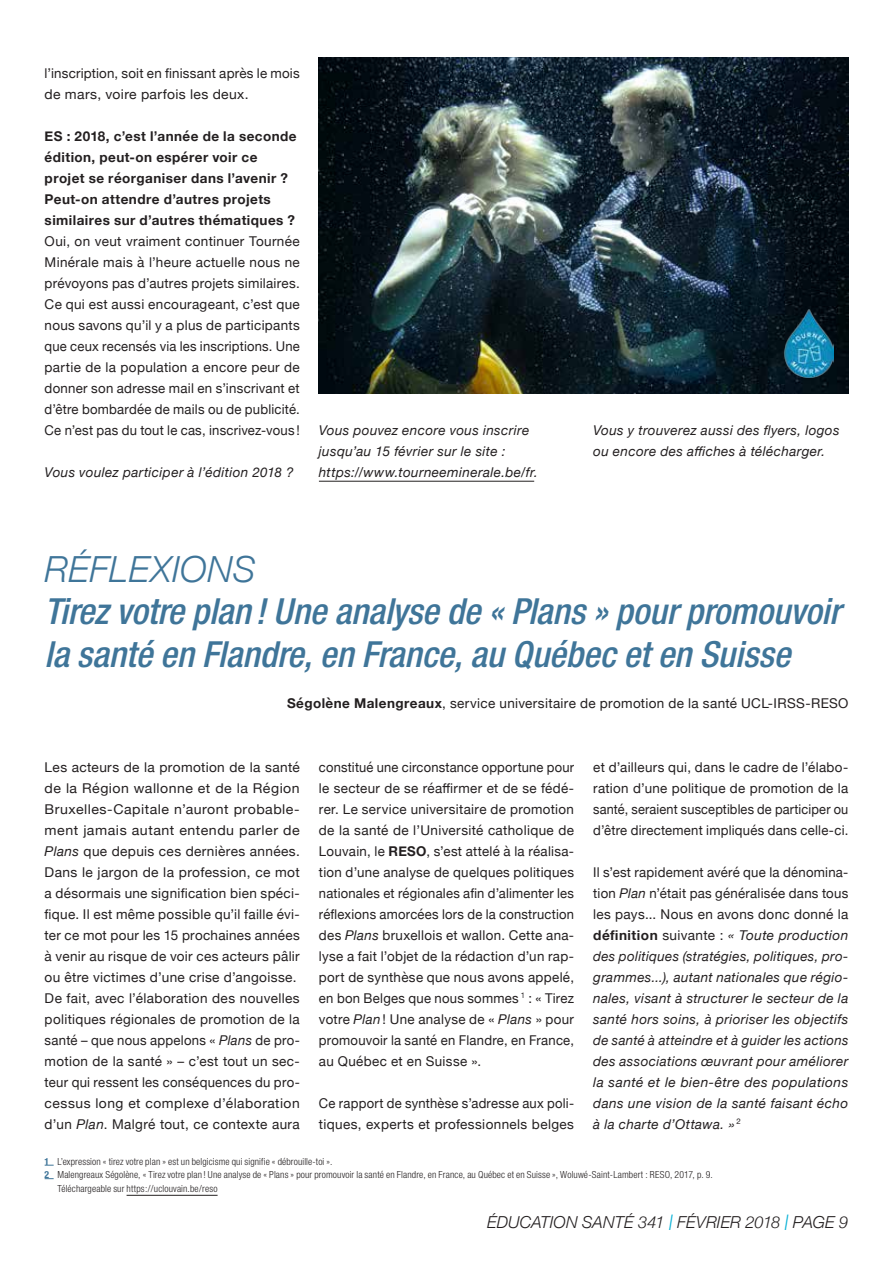
<style>
.page{position:relative;width:893px;height:1263px;background:#fff}
.page>*{position:absolute;margin:0;border:0;box-sizing:border-box;transform-origin:0 0}
.t1{font:italic 500 condensed 36px/42px "Helvetica Neue";letter-spacing:-.005em;color:#3f7599}
.t2{font:italic 300 36px "Helvetica Neue";letter-spacing:.01em;color:#3f7599}
.t3{font:italic 300 16.5px "Helvetica Neue";letter-spacing:.005em;color:#231f20}
.t4{font:13.5px/21px "Helvetica Neue";letter-spacing:.025em;color:#231f20}
.t5{font:italic 13.5px/21px "Helvetica Neue";letter-spacing:.03em;color:#231f20}
.t6{font:13.5px/21px "Helvetica Neue";letter-spacing:.025em;color:#231f20;text-align:justify;scale:.96 1}
.t7{font:700 13.5px/21px "Helvetica Neue";letter-spacing:.035em;color:#231f20}
.t8{font:300 condensed 9.75px "Helvetica Neue";letter-spacing:.015em;color:#231f20}
.s1{font-weight:700}
.s2{font-style:italic}
.s3{font-style:normal}
.s4{font-weight:700;font-style:normal}
.s5{font-weight:700;color:#3f7599}
.s6{font-size:21.45px;color:#06b0d5}
</style>
<div class="page">
<hr style="left:127px;top:1195px;width:91px;height:1px;background:#231f20">
<hr style="left:319px;top:481px;width:215px;height:1px;background:#231f20">
<img style="left:319px;top:57px;width:529px;height:336px">
<img style="left:784px;top:308px;width:49px;height:70px">
<p class="t4" style="left:45px;top:64px;width:257px">l’inscription, soit en finissant après le mois de mars, voire parfois les deux.</p>
<p class="t7" style="left:45px;top:126px;width:254px">ES : 2018, c’est l’année de la seconde édition, peut-on espérer voir ce projet se réorganiser dans l’avenir ?<br>Peut-on attendre d’autres projets similaires sur d’autres thématiques ?</p>
<p class="t4" style="left:45px;top:232px;width:257px;text-align:justify">Oui, on veut vraiment continuer Tournée Minérale mais à l’heure actuelle nous ne prévoyons pas d’autres projets similaires.<br>Ce qui est aussi encourageant, c’est que nous savons qu’il y a plus de participants que ceux recensés via les inscriptions. Une partie de la population a encore peur de donner son adresse mail en s’inscrivant et d’être bombardée de mails ou de publicité.<br>Ce n’est pas du tout le cas, inscrivez-vous !</p>
<p class="t5" style="left:45px;top:463px;width:251px">Vous voulez participer à l’édition 2018 ?</p>
<p class="t5" style="left:319px;top:421px;width:221px">Vous pouvez encore vous inscrire jusqu’au 15 février sur le site : https://www.tourneeminerale.be/fr.</p>
<p class="t5" style="left:593px;top:421px;width:248px">Vous y trouverez aussi des flyers, logos ou encore des affiches à télécharger.</p>
<h1 class="t2" style="left:45px;top:541px;width:213px">RÉFLEXIONS</h1>
<h1 class="t1" style="left:45px;top:590px;width:798px">Tirez votre plan ! Une analyse de « Plans » pour promouvoir la santé en Flandre, en France, au Québec et en Suisse</h1>
<p class="t4" style="left:287px;top:694px;width:563px"><span class="s1">Ségolène Malengreaux</span>, service universitaire de promotion de la santé UCL-IRSS-RESO</p>
<p class="t4" style="left:45px;top:757px;width:257px">Les acteurs de la promotion de la santé de la Région wallonne et de la Région Bruxelles-Capitale n’auront probable&shy;ment jamais autant entendu parler de <span class="s2">Plans</span> que depuis ces dernières années.<br>Dans le jargon de la profession, ce mot a désormais une signification bien spéci&shy;fique. Il est même possible qu’il faille évi&shy;ter ce mot pour les 15 prochaines années à venir au risque de voir ces acteurs pâlir ou être victimes d’une crise d’angoisse.<br>De fait, avec l’élaboration des nouvelles politiques régionales de promotion de la santé – que nous appelons « <span class="s2">Plans</span> de pro&shy;motion de la santé » – c’est tout un sec&shy;teur qui ressent les conséquences du pro&shy;cessus long et complexe d’élaboration d’un <span class="s2">Plan</span>. Malgré tout, ce contexte aura</p>
<p class="t6" style="left:319px;top:757px;width:267px">constitué une circonstance opportune pour le secteur de se réaffirmer et de se fédé&shy;rer. Le service universitaire de promotion de la santé de l’Université catholique de Louvain, le <span class="s1">RESO</span>, s’est attelé à la réalisa&shy;tion d’une analyse de quelques politiques nationales et régionales afin d’alimenter les réflexions amorcées lors de la construction des <span class="s2">Plans</span> bruxellois et wallon. Cette ana&shy;lyse a fait l’objet de la rédaction d’un rap&shy;port de synthèse que nous avons appelé, en bon Belges que nous sommes <sup>1</sup> : « Tirez votre <span class="s2">Plan</span> ! Une analyse de « <span class="s2">Plans</span> » pour promouvoir la santé en Flandre, en France, au Québec et en Suisse ».</p>
<p class="t6" style="left:319px;top:1093px;width:267px">Ce rapport de synthèse s’adresse aux poli&shy;tiques, experts et professionnels belges</p>
<p class="t4" style="left:593px;top:757px;width:257px;text-align:justify">et d’ailleurs qui, dans le cadre de l’élabo&shy;ration d’une politique de promotion de la santé, seraient susceptibles de participer ou d’être directement impliqués dans celle-ci.</p>
<p class="t5" style="left:593px;top:862px;width:257px;text-align:justify"><span class="s3">Il s’est rapidement avéré que la dénomina&shy;tion</span> Plan <span class="s3">n’était pas généralisée dans tous les pays... Nous en avons donc donné la </span><span class="s4">définition</span> <span class="s3">suivante :</span> « Toute production des politiques (stratégies, politiques, pro&shy;grammes...), autant nationales que régio&shy;nales, visant à structurer le secteur de la santé hors soins, à prioriser les objectifs de santé à atteindre et à guider les actions des associations œuvrant pour améliorer la santé et le bien-être des populations dans une vision de la santé faisant écho à la charte d’Ottawa. » <sup>2</sup></p>
<p class="t8" style="left:45px;top:1155px;width:289px"><span class="s5">1</span> L’expression « tirez votre plan » est un belgicisme qui signifie « débrouille-toi ».</p>
<p class="t8" style="left:45px;top:1169px;width:670px"><span class="s5">2</span> Malengreaux Ségolène, « Tirez votre plan! Une analyse de « Plans » pour promouvoir la santé en Flandre, en France, au Québec et en Suisse », Woluwé-Saint-Lambert : RESO, 2017, p. 9.</p>
<p class="t8" style="left:57px;top:1182px;width:162px">Téléchargeable sur https://uclouvain.be/reso</p>
<p class="t3" style="left:487px;top:1209px;width:363px">ÉDUCATION SANTÉ 341 <span class="s6">I</span> FÉVRIER 2018 <span class="s6">I</span> PAGE 9</p>
</div>
